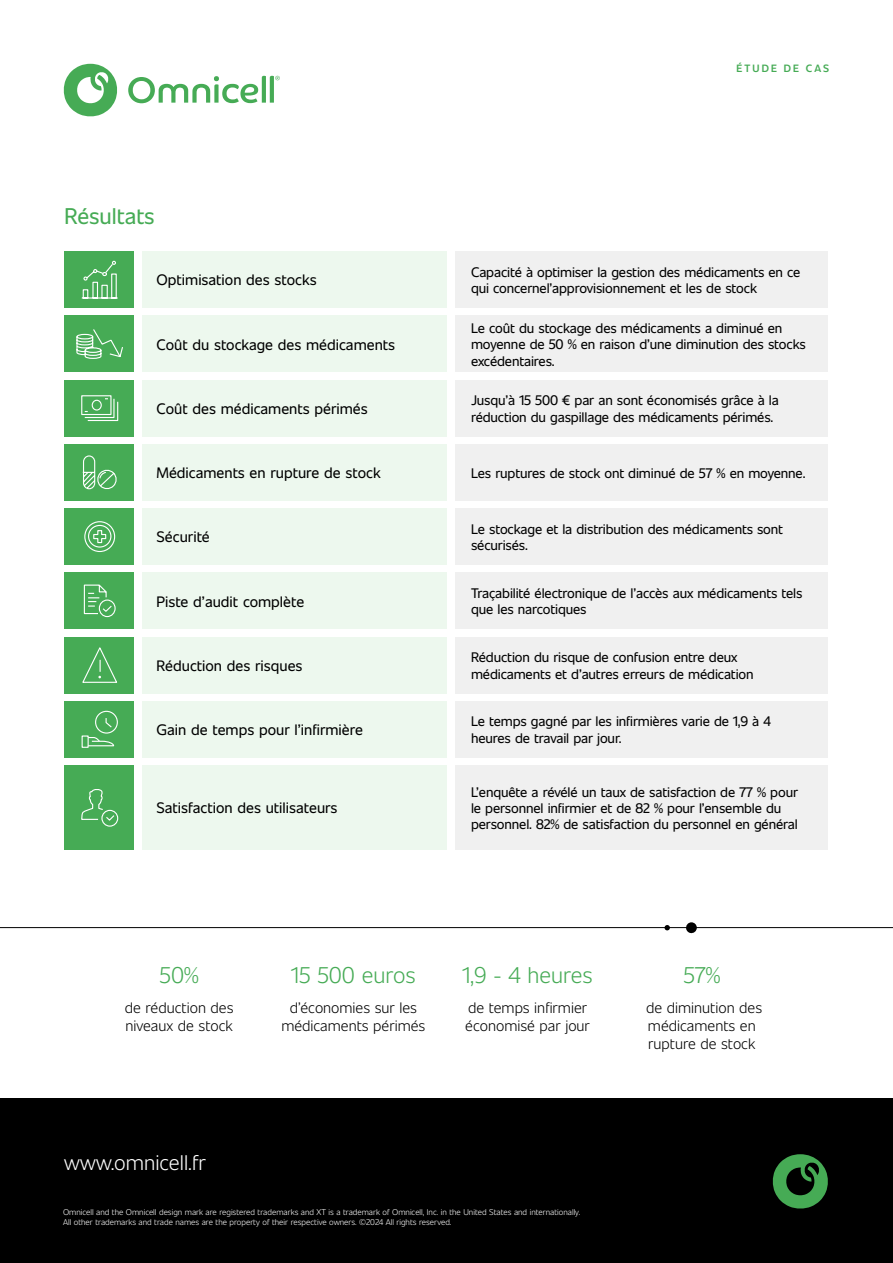
<style>
.page{position:relative;width:893px;height:1263px;background:#fff}
.page>*{position:absolute;margin:0;border:0;box-sizing:border-box;transform-origin:0 0}
.t1{font:300 22.5px "Unitext";color:#46ab55}
.t2{font:22.5px "Unitext";color:#46ab55}
.t3{font:300 21px "Unitext";color:#fff}
.t4{font:15px "Unitext";color:#000}
.t5{font:300 15px/18px "Unitext";color:#000}
.t6{font:13.8px/16.5px "Unitext";letter-spacing:-.01em;color:#000}
.t7{font:600 10.5px "Unitext";letter-spacing:.2em;color:#46ab55}
.t8{font:300 8.25px/10.6px "Unitext";color:#fff}
</style>
<div class="page">
<div style="left:0;top:1098px;width:893px;height:165px;background:#000"></div>
<svg style="left:772px;top:1154px;width:56px;height:55px"></svg>
<svg style="left:63px;top:64px;width:54px;height:53px"></svg>
<svg style="left:128px;top:76px;width:152px;height:27px"></svg>
<hr style="left:0;top:927px;width:893px;height:1px;background:#000">
<svg style="left:685px;top:922px;width:12px;height:12px"></svg>
<svg style="left:664px;top:925px;width:6px;height:5px"></svg>
<div style="left:64px;top:251px;width:70px;height:57px;background:#46ab55"></div>
<div style="left:64px;top:316px;width:70px;height:56px;background:#46ab55"></div>
<div style="left:64px;top:380px;width:70px;height:56px;background:#46ab55"></div>
<div style="left:64px;top:444px;width:70px;height:56px;background:#46ab55"></div>
<div style="left:64px;top:508px;width:70px;height:57px;background:#46ab55"></div>
<div style="left:64px;top:573px;width:70px;height:56px;background:#46ab55"></div>
<div style="left:64px;top:637px;width:70px;height:56px;background:#46ab55"></div>
<div style="left:64px;top:701px;width:70px;height:56px;background:#46ab55"></div>
<div style="left:64px;top:765px;width:70px;height:85px;background:#46ab55"></div>
<div style="left:455px;top:251px;width:373px;height:57px;background:#f0f0f0"></div>
<div style="left:142px;top:251px;width:304px;height:57px;background:#edf8ee"></div>
<div style="left:455px;top:316px;width:373px;height:56px;background:#f0f0f0"></div>
<div style="left:142px;top:316px;width:304px;height:56px;background:#edf8ee"></div>
<div style="left:455px;top:380px;width:373px;height:56px;background:#f0f0f0"></div>
<div style="left:142px;top:380px;width:304px;height:56px;background:#edf8ee"></div>
<div style="left:455px;top:444px;width:373px;height:56px;background:#f0f0f0"></div>
<div style="left:142px;top:444px;width:304px;height:56px;background:#edf8ee"></div>
<div style="left:455px;top:508px;width:373px;height:57px;background:#f0f0f0"></div>
<div style="left:142px;top:508px;width:304px;height:57px;background:#edf8ee"></div>
<div style="left:455px;top:573px;width:373px;height:56px;background:#f0f0f0"></div>
<div style="left:142px;top:573px;width:304px;height:56px;background:#edf8ee"></div>
<div style="left:455px;top:637px;width:373px;height:56px;background:#f0f0f0"></div>
<div style="left:142px;top:637px;width:304px;height:56px;background:#edf8ee"></div>
<div style="left:455px;top:701px;width:373px;height:56px;background:#f0f0f0"></div>
<div style="left:142px;top:701px;width:304px;height:56px;background:#edf8ee"></div>
<div style="left:455px;top:765px;width:373px;height:85px;background:#f0f0f0"></div>
<div style="left:142px;top:765px;width:304px;height:85px;background:#edf8ee"></div>
<svg style="left:81px;top:260px;width:37px;height:39px"></svg>
<svg style="left:81px;top:395px;width:38px;height:26px"></svg>
<svg style="left:82px;top:455px;width:35px;height:35px"></svg>
<svg style="left:84px;top:521px;width:32px;height:31px"></svg>
<svg style="left:83px;top:584px;width:33px;height:34px"></svg>
<svg style="left:82px;top:647px;width:35px;height:36px"></svg>
<div style="left:82px;top:735px;width:7px;height:13px;border:1px solid #fff"></div>
<svg style="left:87px;top:710px;width:31px;height:37px"></svg>
<div style="left:101px;top:810px;width:17px;height:17px;border:1px solid #fff;border-radius:50%"></div>
<svg style="left:81px;top:789px;width:35px;height:33px"></svg>
<svg style="left:76px;top:329px;width:47px;height:30px"></svg>
<h1 class="t2" style="left:64px;top:200px;width:92px">Résultats</h1>
<p class="t4" style="left:157px;top:269px;width:162px">Optimisation des stocks</p>
<p class="t4" style="left:157px;top:333px;width:240px">Coût du stockage des médicaments</p>
<p class="t4" style="left:157px;top:398px;width:213px">Coût des médicaments périmés</p>
<p class="t7" style="left:736px;top:60px;width:94px">ÉTUDE DE CAS</p>
<p class="t6" style="left:471px;top:263px;width:331px">Capacité à optimiser la gestion des médicaments en ce qui concernel’approvisionnement et les de stock</p>
<p class="t6" style="left:471px;top:319px;width:336px">Le coût du stockage des médicaments a diminué en moyenne de 50 % en raison d’une diminution des stocks excédentaires.</p>
<p class="t6" style="left:471px;top:391px;width:309px">Jusqu’à 15 500 € par an sont économisés grâce à la réduction du gaspillage des médicaments périmés.</p>
<p class="t4" style="left:157px;top:462px;width:226px">Médicaments en rupture de stock</p>
<p class="t6" style="left:471px;top:464px;width:336px">Les ruptures de stock ont diminué de 57 % en moyenne.</p>
<p class="t4" style="left:157px;top:526px;width:55px">Sécurité</p>
<p class="t4" style="left:157px;top:590px;width:149px">Piste d’audit complète</p>
<p class="t4" style="left:157px;top:655px;width:147px">Réduction des risques</p>
<p class="t4" style="left:157px;top:719px;width:208px">Gain de temps pour l’infirmière</p>
<p class="t4" style="left:157px;top:797px;width:182px">Satisfaction des utilisateurs</p>
<p class="t6" style="left:471px;top:520px;width:314px">Le stockage et la distribution des médicaments sont sécurisés.</p>
<p class="t6" style="left:471px;top:584px;width:333px">Traçabilité électronique de l’accès aux médicaments tels que les narcotiques</p>
<p class="t6" style="left:471px;top:648px;width:284px">Réduction du risque de confusion entre deux médicaments et d’autres erreurs de médication</p>
<p class="t6" style="left:471px;top:712px;width:301px">Le temps gagné par les infirmières varie de 1,9 à 4 heures de travail par jour.</p>
<p class="t6" style="left:471px;top:782px;width:328px">L’enquête a révélé un taux de satisfaction de 77 % pour le personnel infirmier et de 82 % pour l’ensemble du personnel. 82% de satisfaction du personnel en général</p>
<h1 class="t1" style="left:160px;top:958px;width:41px">50%</h1>
<p class="t5" style="left:125px;top:998px;width:110px">de réduction des niveaux de stock</p>
<h1 class="t1" style="left:291px;top:958px;width:126px">15 500 euros</h1>
<p class="t5" style="left:281px;top:998px;width:146px;text-align:center">d’économies sur les médicaments périmés</p>
<h1 class="t1" style="left:462px;top:958px;width:132px">1,9 - 4 heures</h1>
<p class="t5" style="left:465px;top:998px;width:126px">de temps infirmier économisé par jour</p>
<h1 class="t1" style="left:683px;top:958px;width:38px">57%</h1>
<p class="t5" style="left:646px;top:998px;width:118px">de diminution des médicaments en rupture de stock</p>
<h2 class="t3" style="left:64px;top:1147px;width:144px">www.omnicell.fr</h2>
<p class="t8" style="left:63px;top:1206px;width:519px">Omnicell and the Omnicell design mark are registered trademarks and XT is a trademark of Omnicell, Inc. in the United States and internationally.<br>All other trademarks and trade names are the property of their respective owners. ©2024 All rights reserved.</p>
</div>
